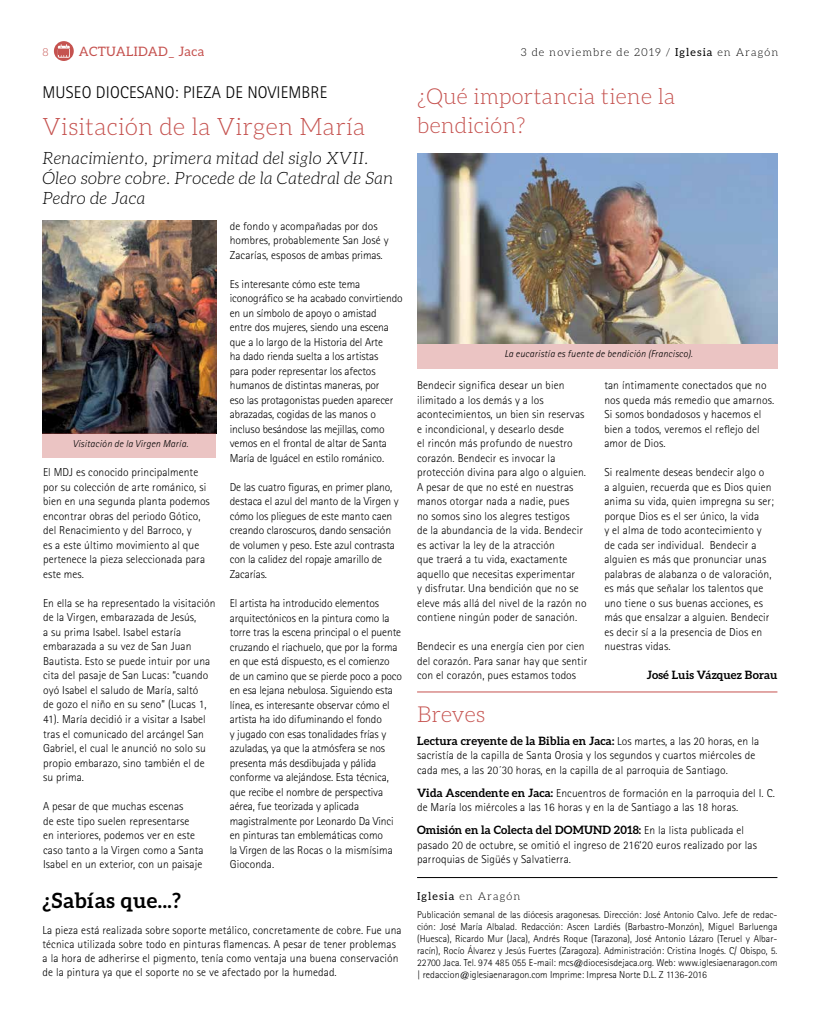
<style>
.page{position:relative;width:820px;height:1021px;background:#fff}
.page>*{position:absolute;margin:0;border:0;box-sizing:border-box;transform-origin:0 0}
.t1{font:300 24px "Aleo";letter-spacing:.01em;color:#c5524f}
.t2{font:300 22px/29px "Aleo";letter-spacing:.01em;color:#c5524f}
.t3{font:700 21px "Aleo";letter-spacing:.025em;color:#000}
.t4{font:italic 300 17px/20px "Aleo";letter-spacing:.02em;color:#000}
.t5{font:300 17px "Rotis Sans Serif";letter-spacing:.01em;color:#000}
.t6{font:13px "Aleo";letter-spacing:.025em;color:#c5524f}
.t7{font:300 11.5px/14.5px "Rotis Sans Serif";letter-spacing:.005em;color:#000}
.t8{font:700 11.5px "Aleo";letter-spacing:.01em;color:#000}
.t9{font:300 11px "Aleo";letter-spacing:.1em;color:#000}
.t10{font:300 11px "Aleo";color:#c5524f}
.t11{font:300 10px/12px "Rotis Sans Serif";color:#000;text-align:justify}
.t12{font:italic 300 10px "Rotis Sans Serif";letter-spacing:.02em;color:#000}
.s1{font-weight:400}
.s2{font-family:"Rotis Sans Serif";font-weight:300}
.s3{font-family:"Aleo";font-weight:700}
</style>
<div class="page">
<svg style="left:54px;top:41px;width:20px;height:20px"></svg>
<hr style="left:417px;top:877px;width:360px;height:1px;background:#000">
<img style="left:417px;top:153px;width:360px;height:191px">
<img style="left:43px;top:220px;width:173px;height:213px">
<hr style="left:417px;top:691px;width:360px;height:1px;background:#c5524f">
<div style="left:43px;top:433px;width:173px;height:24px;background:#ebc4c3"></div>
<div style="left:417px;top:344px;width:360px;height:24px;background:#ebc4c3"></div>
<p class="t10" style="left:43px;top:46px;width:8px">8</p>
<p class="t6" style="left:79px;top:44px;width:127px">ACTUALIDAD_ Jaca</p>
<p class="t9" style="left:520px;top:46px;width:259px">3 de noviembre de 2019 / <span class="s1">Iglesia</span> en Aragón</p>
<h3 class="t5" style="left:43px;top:82px;width:286px">MUSEO DIOCESANO: PIEZA DE NOVIEMBRE</h3>
<h1 class="t1" style="left:43px;top:114px;width:324px">Visitación de la Virgen María</h1>
<h3 class="t4" style="left:43px;top:148px;width:352px">Renacimiento, primera mitad del siglo XVII.<br>Óleo sobre cobre. Procede de la Catedral de San<br>Pedro de Jaca</h3>
<p class="t12" style="left:73px;top:437px;width:117px">Visitación de la Virgen María.</p>
<p class="t7" style="left:43px;top:465px;width:168px">El MDJ es conocido principalmente por su colección de arte románico, si bien en una segunda planta podemos encontrar obras del periodo Gótico, del Renacimiento y del Barroco, y<br>es a este último movimiento al que pertenece la pieza seleccionada para este mes.</p>
<p class="t7" style="left:43px;top:595px;width:174px">En ella se ha representado la visitación de la Virgen, embarazada de Jesús,<br>a su prima Isabel. Isabel estaría embarazada a su vez de San Juan Bautista. Esto se puede intuir por una cita del pasaje de San Lucas: “cuando oyó Isabel el saludo de María, saltó<br>de gozo el niño en su seno” (Lucas 1, 41). María decidió ir a visitar a Isabel tras el comunicado del arcángel San Gabriel, el cual le anunció no solo su propio embarazo, sino también el de su prima.</p>
<p class="t7" style="left:43px;top:799px;width:162px">A pesar de que muchas escenas<br>de este tipo suelen representarse<br>en interiores, podemos ver en este caso tanto a la Virgen como a Santa Isabel en un exterior, con un paisaje</p>
<p class="t7" style="left:230px;top:219px;width:160px">de fondo y acompañadas por dos hombres, probablemente San José y<br>Zacarías, esposos de ambas primas.</p>
<p class="t7" style="left:230px;top:277px;width:174px">Es interesante cómo este tema iconográfico se ha acabado convirtiendo en un símbolo de apoyo o amistad<br>entre dos mujeres, siendo una escena que a lo largo de la Historia del Arte<br>ha dado rienda suelta a los artistas<br>para poder representar los afectos humanos de distintas maneras, por<br>eso las protagonistas pueden aparecer abrazadas, cogidas de las manos o incluso besándose las mejillas, como vemos en el frontal de altar de Santa María de Iguácel en estilo románico.</p>
<p class="t7" style="left:230px;top:480px;width:170px">De las cuatro figuras, en primer plano, destaca el azul del manto de la Virgen y cómo los pliegues de este manto caen creando claroscuros, dando sensación de volumen y peso. Este azul contrasta con la calidez del ropaje amarillo de Zacarías.</p>
<p class="t7" style="left:230px;top:596px;width:174px">El artista ha introducido elementos arquitectónicos en la pintura como la torre tras la escena principal o el puente cruzando el riachuelo, que por la forma en que está dispuesto, es el comienzo de un camino que se pierde poco a poco en esa lejana nebulosa. Siguiendo esta línea, es interesante observar cómo el artista ha ido difuminando el fondo<br>y jugado con esas tonalidades frías y azuladas, ya que la atmósfera se nos presenta más desdibujada y pálida conforme va alejándose. Esta técnica, que recibe el nombre de perspectiva aérea, fue teorizada y aplicada magistralmente por Leonardo Da Vinci en pinturas tan emblemáticas como<br>la Virgen de las Rocas o la mismísima Gioconda.</p>
<h3 class="t3" style="left:43px;top:888px;width:140px">¿Sabías que...?</h3>
<p class="t7" style="left:43px;top:923px;width:360px;line-height:14px">La pieza está realizada sobre soporte metálico, concretamente de cobre. Fue una técnica utilizada sobre todo en pinturas flamencas. A pesar de tener problemas a la hora de adherirse el pigmento, tenía como ventaja una buena conservación de la pintura ya que el soporte no se ve afectado por la humedad.</p>
<h2 class="t2" style="left:417px;top:81px;width:260px">¿Qué importancia tiene la bendición?</h2>
<p class="t12" style="left:504px;top:348px;width:190px">La eucaristía es fuente de bendición (Francisco).</p>
<p class="t7" style="left:417px;top:378px;width:171px">Bendecir significa desear un bien ilimitado a los demás y a los acontecimientos, un bien sin reservas e incondicional, y desearlo desde<br>el rincón más profundo de nuestro corazón. Bendecir es invocar la protección divina para algo o alguien.<br>A pesar de que no esté en nuestras manos otorgar nada a nadie, pues<br>no somos sino los alegres testigos<br>de la abundancia de la vida. Bendecir es activar la ley de la atracción<br>que traerá a tu vida, exactamente aquello que necesitas experimentar<br>y disfrutar. Una bendición que no se eleve más allá del nivel de la razón no contiene ningún poder de sanación.</p>
<p class="t7" style="left:417px;top:639px;width:172px">Bendecir es una energía cien por cien del corazón. Para sanar hay que sentir con el corazón, pues estamos todos</p>
<p class="t7" style="left:604px;top:378px;width:171px">tan íntimamente conectados que no nos queda más remedio que amarnos.<br>Si somos bondadosos y hacemos el bien a todos, veremos el reflejo del amor de Dios.</p>
<p class="t7" style="left:604px;top:465px;width:171px">Si realmente deseas bendecir algo o<br>a alguien, recuerda que es Dios quien anima su vida, quien impregna su ser; porque Dios es el ser único, la vida<br>y el alma de todo acontecimiento y de cada ser individual. Bendecir a alguien es más que pronunciar unas palabras de alabanza o de valoración, es más que señalar los talentos que uno tiene o sus buenas acciones, es más que ensalzar a alguien. Bendecir es decir sí a la presencia de Dios en nuestras vidas.</p>
<p class="t8" style="left:646px;top:668px;width:132px">José Luis Vázquez Borau</p>
<h2 class="t2" style="left:417px;top:699px;width:70px">Breves</h2>
<p class="t8" style="left:417px;top:734px;width:343px">Lectura creyente de la Biblia en Jaca: <span class="s2">Los martes, a las 20 horas, en la</span></p>
<p class="t7" style="left:417px;top:748px;width:339px">sacristía de la capilla de Santa Orosia y los segundos y cuartos miércoles de cada mes, a las 20´30 horas, en la capilla de al parroquia de Santiago.</p>
<p class="t7" style="left:417px;top:785px;width:359px"><span class="s3">Vida Ascendente en Jaca:</span> Encuentros de formación en la parroquia del I. C. de María los miércoles a las 16 horas y en la de Santiago a las 18 horas.</p>
<p class="t8" style="left:417px;top:823px;width:328px">Omisión en la Colecta del DOMUND 2018: <span class="s2">En la lista publicada el</span></p>
<p class="t7" style="left:417px;top:837px;width:341px">pasado 20 de octubre, se omitió el ingreso de 216’20 euros realizado por las parroquias de Sigüés y Salvatierra.</p>
<p class="t9" style="left:417px;top:890px;width:105px"><span class="s1">Iglesia</span> en Aragón</p>
<p class="t11" style="left:417px;top:908px;width:362px">Publicación semanal de las diócesis aragonesas. Dirección: José Antonio Calvo. Jefe de redac&shy;ción: José María Albalad. Redacción: Ascen Lardiés (Barbastro-Monzón), Miguel Barluenga (Huesca), Ricardo Mur (Jaca), Andrés Roque (Tarazona), José Antonio Lázaro (Teruel y Albar&shy;racín), Rocío Álvarez y Jesús Fuertes (Zaragoza). Administración: Cristina Inogés. C/ Obispo, 5.<br>22700 Jaca. Tel. 974 485 055 E-mail: mcs@diocesisdejaca.org. Web: www.iglesiaenaragon.com | redaccion@iglesiaenaragon.com Imprime: Impresa Norte D.L. Z 1136-2016</p>
</div>
